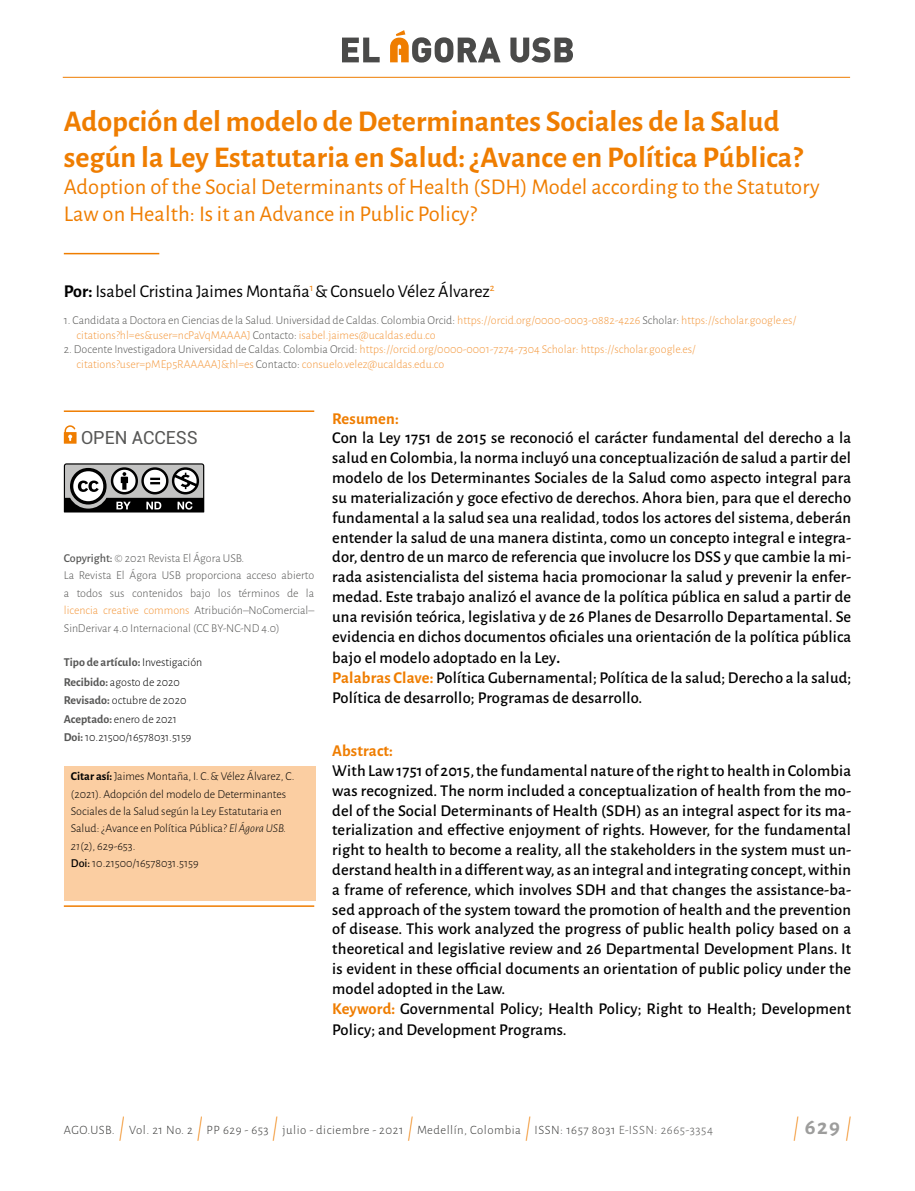
<style>
.page{position:relative;width:915px;height:1191px;background:#fff}
.page>*{position:absolute;margin:0;border:0;box-sizing:border-box;transform-origin:0 0}
.t1{font:700 30px/36px "Alegreya Sans";letter-spacing:.005em;color:#ef7d00}
.t2{font:italic 100 28.8px "Roboto";color:#ef7d00}
.t3{font:22.5px/27px "Alegreya Sans";letter-spacing:.005em;color:#ef7d00}
.t4{font:700 22.5px "Alegreya Sans";color:#9d9d9c}
.t5{font:18px "Alegreya Sans";color:#000}
.t6{font:18px "Roboto";color:#575756}
.t7{font:500 16.5px/19.8px "Alegreya Sans";letter-spacing:.01em;color:#000}
.t8{font:700 16.5px "Alegreya Sans";letter-spacing:.01em;color:#ef7d00}
.t9{font:300 12.75px "Alegreya Sans";letter-spacing:.04em;color:#3c3c3b}
.t10{font:300 12.75px "Alegreya Sans";letter-spacing:.04em;color:#575756}
.t11{font:300 12px/14.4px "Alegreya Sans";color:#f4993f}
.t12{font:300 12px/17.4px "Alegreya Sans";color:#000}
.t13{font:300 12px/17.4px "Alegreya Sans";color:#575756}
.s1{font-weight:700}
.s2{color:#575756}
.s3{font-weight:500}
.s4{color:#f4993f}
.s5{font-weight:700;color:#575756}
.s6{font-style:italic}
.s7{font-weight:700;color:#ef7d00}
.s8{color:#3c3c3b}
.s9{font-family:"Roboto";font-weight:100;font-style:italic;font-size:28.8px;color:#ef7d00}
</style>
<div class="page">
<svg style="left:342px;top:38px;width:37px;height:24px"></svg>
<svg style="left:390px;top:30px;width:110px;height:33px"></svg>
<svg style="left:510px;top:37px;width:62px;height:26px"></svg>
<hr style="left:63px;top:77px;width:786px;height:1px;background:#ef7d00">
<div style="left:64px;top:766px;width:251px;height:134px;background:#fbcea2"></div>
<hr style="left:64px;top:410px;width:250px;height:2px;background:#ef7d00">
<hr style="left:64px;top:905px;width:250px;height:2px;background:#ef7d00">
<svg style="left:64px;top:425px;width:12px;height:19px"></svg>
<svg style="left:64px;top:463px;width:140px;height:49px"></svg>
<hr style="left:64px;top:253px;width:95px;height:1px;background:#ef7d00">
<h1 class="t1" style="left:64px;top:101px;width:740px">Adopción del modelo de Determinantes Sociales de la Salud según la Ley Estatutaria en Salud: ¿Avance en Política Pública?</h1>
<h3 class="t3" style="left:64px;top:172px;width:757px">Adoption of the Social Determinants of Health (SDH) Model according to the Statutory<br>Law on Health: Is it an Advance in Public Policy?</h3>
<p class="t5" style="left:64px;top:279px;width:432px"><span class="s1">Por:</span> Isabel Cristina Jaimes Montaña<sup>1</sup> &amp; Consuelo Vélez Álvarez<sup>2</sup></p>
<p class="t11" style="left:77px;top:313px;width:720px;text-indent:-13px"><span class="s2">1. Candidata a Doctora en Ciencias de la Salud. Universidad de Caldas. Colombia Orcid:</span> https://orcid.org/0000-0003-0882-4226 <span class="s2">Scholar:</span> https://scholar.google.es/ citations?hl=es&amp;user=ncPaVqMAAAAJ <span class="s2">Contacto:</span> isabel.jaimes@ucaldas.edu.co</p>
<p class="t11" style="left:77px;top:342px;width:620px;text-indent:-13px"><span class="s2">2. Docente Investigadora Universidad de Caldas. Colombia Orcid:</span> https://orcid.org/0000-0001-7274-7304 Scholar: https://scholar.google.es/ citations?user=pMEp5RAAAAAJ&amp;hl=es <span class="s2">Contacto:</span> consuelo.velez@ucaldas.edu.co</p>
<p class="t6" style="left:81px;top:425px;width:118px">OPEN ACCESS</p>
<p class="t13" style="left:64px;top:549px;width:252px"><span class="s3">Copyright:</span> © 2021 Revista El Ágora USB.<br>La Revista El Ágora USB proporciona acceso abierto a todos sus contenidos bajo los términos de la <span class="s4">licencia creative commons</span> Atribución–NoComercial– SinDerivar 4.0 Internacional (CC BY-NC-ND 4.0)</p>
<p class="t12" style="left:64px;top:652px;width:140px;line-height:19.8px"><span class="s5">Tipo de artículo:</span> Investigación<br><span class="s5">Recibido:</span> agosto de 2020</p>
<p class="t12" style="left:64px;top:689px;width:124px;line-height:19.8px"><span class="s5">Revisado:</span> octubre de 2020<br><span class="s5">Aceptado:</span> enero de 2021</p>
<p class="t12" style="left:64px;top:728px;width:129px"><span class="s5">Doi:</span> 10.21500/16578031.5159</p>
<p class="t12" style="left:71px;top:767px;width:225px"><span class="s1">Citar así:</span> Jaimes Montaña, I. C.&amp; Vélez Álvarez, C. (2021). Adopción del modelo de Determinantes Sociales de la Salud según la Ley Estatutaria en Salud: ¿Avance en Política Pública? <span class="s6">El Ágora USB.<br>21</span>(2), 629-653.<br><span class="s3">Doi:</span> 10.21500/16578031.5159</p>
<p class="t8" style="left:332px;top:406px;width:68px">Resumen:</p>
<p class="t7" style="left:332px;top:427px;width:520px;text-align:justify">Con la Ley 1751 de 2015 se reconoció el carácter fundamental del derecho a la salud en Colombia, la norma incluyó una conceptualización de salud a partir del modelo de los Determinantes Sociales de la Salud como aspecto integral para su materialización y goce efectivo de derechos. Ahora bien, para que el derecho fundamental a la salud sea una realidad, todos los actores del sistema, deberán entender la salud de una manera distinta, como un concepto integral e integra&shy;dor, dentro de un marco de referencia que involucre los DSS y que cambie la mi&shy;rada asistencialista del sistema hacia promocionar la salud y prevenir la enfer&shy;medad. Este trabajo analizó el avance de la política pública en salud a partir de una revisión teórica, legislativa y de 26 Planes de Desarrollo Departamental. Se evidencia en dichos documentos oficiales una orientación de la política pública</p>
<p class="t7" style="left:332px;top:647px;width:520px">bajo el modelo adoptado en la Ley<span class="s1">.<br></span><span class="s7">Palabras Clave:</span> Política Gubernamental; Política de la salud; Derecho a la salud;<br>Política de desarrollo; Programas de desarrollo.</p>
<p class="t8" style="left:332px;top:739px;width:62px">Abstract:</p>
<p class="t7" style="left:332px;top:760px;width:520px">With Law 1751 of 2015, the fundamental nature of the right to health in Colombia was recognized. The norm included a conceptualization of health from the mo&shy;del of the Social Determinants of Health (SDH) as an integral aspect for its ma&shy;terialization and effective enjoyment of rights. However, for the fundamental right to health to become a reality, all the stakeholders in the system must un&shy;derstand health in a different way, as an integral and integrating concept, within a frame of reference, which involves SDH and that changes the assistance-ba&shy;sed approach of the system toward the promotion of health and the prevention of disease. This work analyzed the progress of public health policy based on a theoretical and legislative review and 26 Departmental Development Plans. It is evident in these official documents an orientation of public policy under the model adopted in the Law.<br><span class="s7">Keyword:</span> Governmental Policy; Health Policy; Right to Health; Development</p>
<p class="t7" style="left:332px;top:1019px;width:236px">Policy; and Development Programs.</p>
<p class="t9" style="left:64px;top:1122px;width:52px">AGO.USB.</p>
<h2 class="t2" style="left:119px;top:1106px;width:7px">|</h2>
<p class="t9" style="left:129px;top:1122px;width:65px">Vol. 21 No. 2</p>
<h2 class="t2" style="left:197px;top:1106px;width:7px">|</h2>
<p class="t9" style="left:206px;top:1122px;width:64px">PP 629 - 653</p>
<h2 class="t2" style="left:272px;top:1106px;width:7px">|</h2>
<p class="t9" style="left:282px;top:1122px;width:122px">julio - diciembre - 2021</p>
<h2 class="t2" style="left:407px;top:1106px;width:7px">|</h2>
<p class="t9" style="left:417px;top:1122px;width:105px">Medellín, Colombia</p>
<h2 class="t2" style="left:525px;top:1106px;width:7px">|</h2>
<p class="t10" style="left:534px;top:1122px;width:180px"><span class="s8">ISSN: 1657 8031</span> E-ISSN: 2665-3354</p>
<h3 class="t4" style="left:793px;top:1110px;width:59px"><span class="s9">|</span>629<span class="s9">|</span></h3>
</div>
